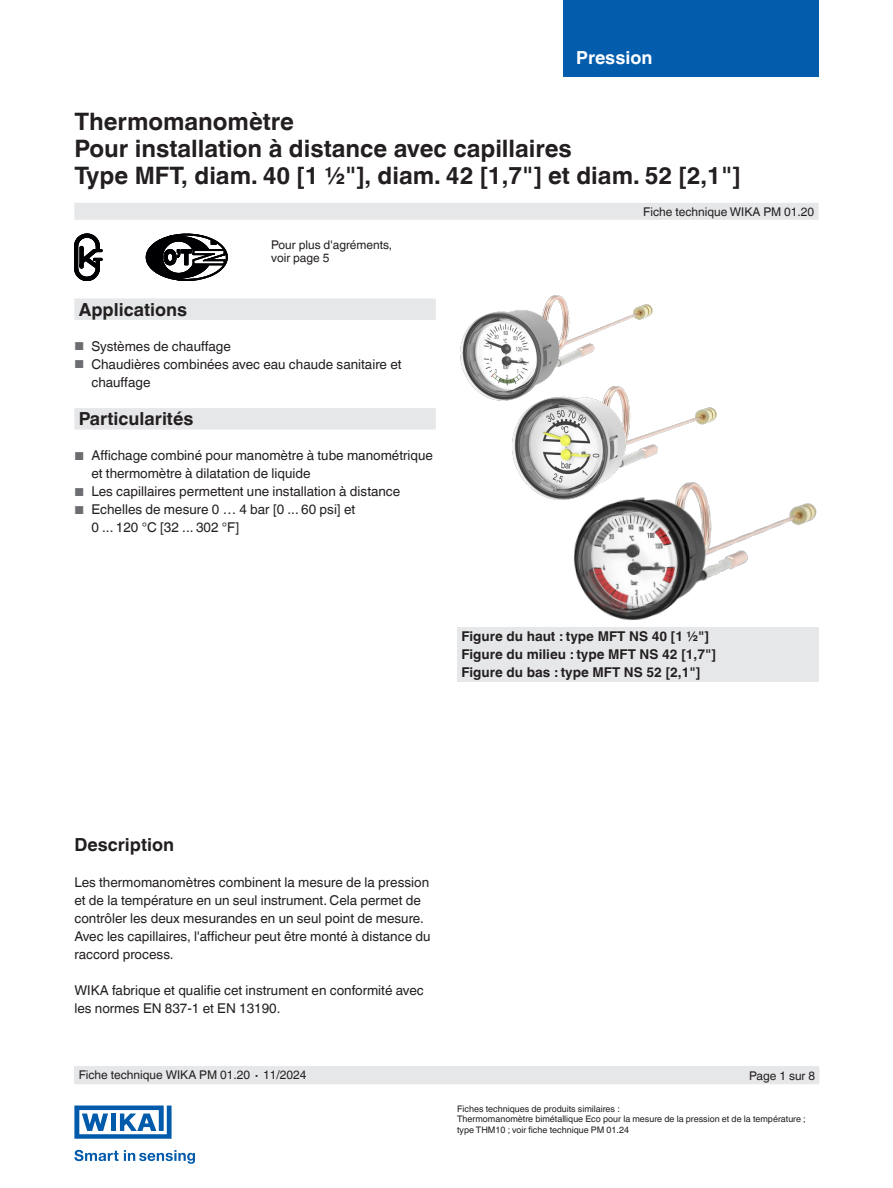
<style>
.page{position:relative;width:893px;height:1188px;background:#fff}
.page>*{position:absolute;margin:0;border:0;box-sizing:border-box;transform-origin:0 0}
.t1{font:700 24px/27px "Helvetica World";color:#231f20}
.t2{font:700 18px "Helvetica World";color:#231f20}
.t3{font:700 18px "Helvetica World";color:#fff}
.t4{font:13.5px/18px "Helvetica World";color:#231f20}
.t5{font:700 13.5px/18px "Helvetica World";color:#231f20}
.t6{font:12px/13.5px "Helvetica World";color:#231f20}
.t7{font:9px/10.5px "Helvetica World";color:#231f20}
.s1{font-size:11.55px;color:#6c6d70}
</style>
<div class="page">
<div style="left:563px;top:0;width:256px;height:77px;background:#035cac"></div>
<div style="left:74px;top:1066px;width:745px;height:18px;background:#e6e7e9"></div>
<svg style="left:74px;top:1150px;width:121px;height:14px"></svg>
<svg style="left:74px;top:1106px;width:98px;height:33px"></svg>
<div style="left:74px;top:203px;width:745px;height:17px;background:#e6e7e9"></div>
<svg style="left:74px;top:298px;width:362px;height:132px"></svg>
<div style="left:457px;top:627px;width:362px;height:54px;background:#e6e7e9"></div>
<img style="left:460px;top:295px;width:193px;height:106px">
<img style="left:512px;top:371px;width:205px;height:129px">
<img style="left:562px;top:450px;width:255px;height:171px">
<svg style="left:146px;top:234px;width:81px;height:47px"></svg>
<svg style="left:74px;top:234px;width:28px;height:47px"></svg>
<h2 class="t3" style="left:576px;top:47px;width:78px">Pression</h2>
<h1 class="t1" style="left:74px;top:108px;width:667px">Thermomanomètre<br>Pour installation à distance avec capillaires<br>Type MFT, diam. 40 [1 ½"], diam. 42 [1,7"] et diam. 52 [2,1"]</h1>
<p class="t6" style="left:271px;top:238px;width:123px">Pour plus d'agréments, voir page 5</p>
<h2 class="t2" style="left:79px;top:299px;width:110px">Applications</h2>
<p class="t4" style="left:74px;top:337px;width:158px"><span class="s1">■</span> Systèmes de chauffage</p>
<p class="t4" style="left:91px;top:355px;width:312px;text-indent:-17px"><span class="s1">■</span> Chaudières combinées avec eau chaude sanitaire et chauffage</p>
<h2 class="t2" style="left:79px;top:409px;width:116px">Particularités</h2>
<p class="t4" style="left:91px;top:447px;width:343px;text-indent:-17px"><span class="s1">■</span> Affichage combiné pour manomètre à tube manométrique et thermomètre à dilatation de liquide</p>
<p class="t4" style="left:74px;top:483px;width:327px"><span class="s1">■</span> Les capillaires permettent une installation à distance</p>
<p class="t4" style="left:91px;top:501px;width:265px;text-indent:-17px"><span class="s1">■</span> Echelles de mesure 0 … 4 bar [0 ... 60 psi] et<br>0 ... 120 °C [32 ... 302 °F]</p>
<p class="t6" style="left:643px;top:205px;width:173px">Fiche technique WIKA PM 01.20</p>
<p class="t5" style="left:461px;top:627px;width:256px">Figure du haut : type MFT NS 40 [1 ½"]<br>Figure du milieu : type MFT NS 42 [1,7"]<br>Figure du bas : type MFT NS 52 [2,1"]</p>
<h2 class="t2" style="left:74px;top:835px;width:101px">Description</h2>
<p class="t4" style="left:74px;top:874px;width:358px">Les thermomanomètres combinent la mesure de la pression et de la température en un seul instrument. Cela permet de contrôler les deux mesurandes en un seul point de mesure.<br>Avec les capillaires, l'afficheur peut être monté à distance du raccord process.</p>
<p class="t4" style="left:74px;top:982px;width:351px">WIKA fabrique et qualifie cet instrument en conformité avec les normes EN 837-1 et EN 13190.</p>
<p class="t6" style="left:79px;top:1068px;width:229px">Fiche technique WIKA PM 01.20 ∙ 11/2024</p>
<p class="t6" style="left:749px;top:1069px;width:67px">Page 1 sur 8</p>
<p class="t7" style="left:457px;top:1104px;width:350px">Fiches techniques de produits similaires :<br>Thermomanomètre bimétallique Eco pour la mesure de la pression et de la température ; type THM10 ; voir fiche technique PM 01.24</p>
</div>
